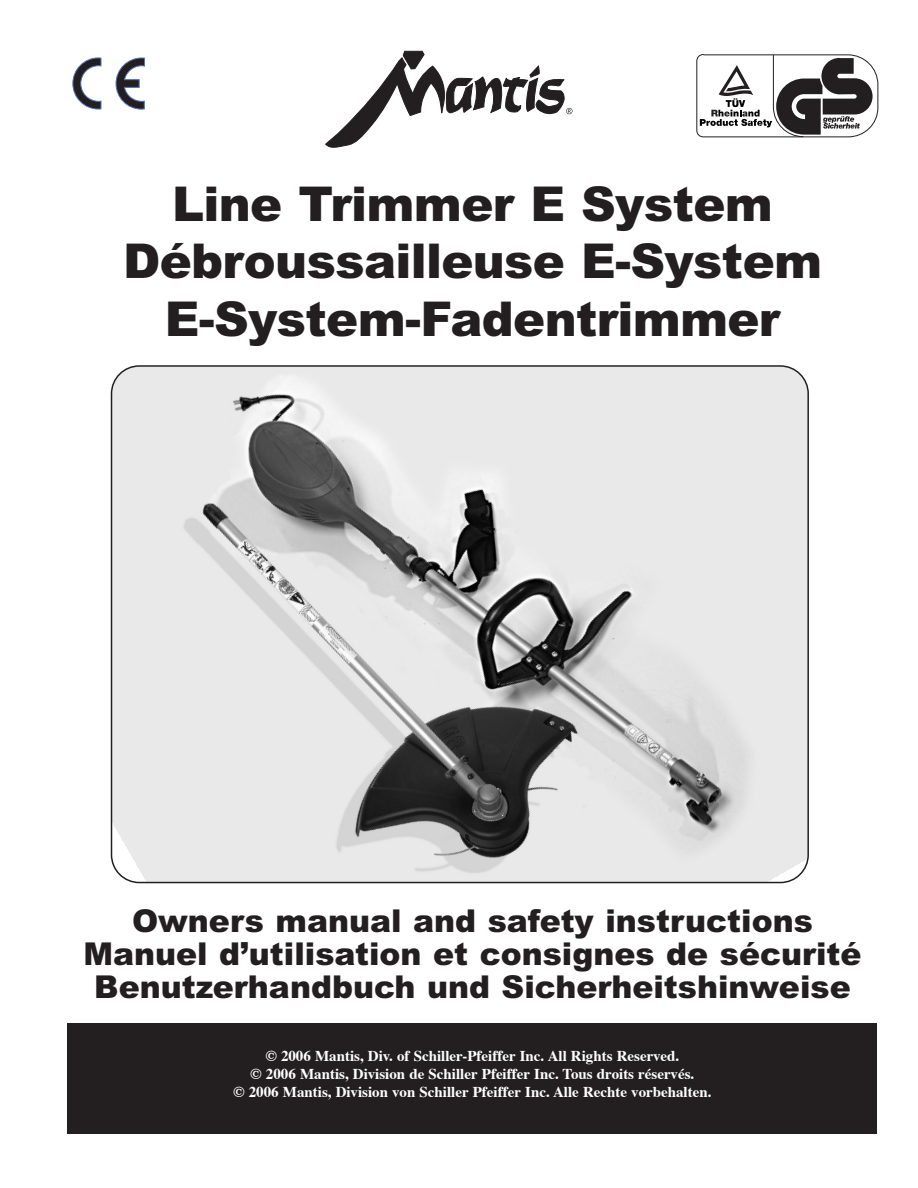
<style>
.page{position:relative;width:918px;height:1188px;background:#fff}
.page>*{position:absolute;margin:0;border:0;box-sizing:border-box;transform-origin:0 0}
.t1{font:900 48px/57.6px "Arial";letter-spacing:-.015em;color:#231f20;text-align:center}
.t2{font:900 31.5px/33px "Arial";color:#231f20;text-align:center}
.t3{font:700 15px/18px "Times";color:#fff;text-align:center}
</style>
<div class="page">
<svg style="left:111px;top:365px;width:698px;height:518px"></svg>
<div style="left:68px;top:1023px;width:810px;height:111px;background:#231f20"></div>
<svg style="left:325px;top:51px;width:247px;height:97px"></svg>
<svg style="left:696px;top:54px;width:182px;height:83px"></svg>
<svg style="left:116px;top:58px;width:29px;height:51px"></svg>
<svg style="left:73px;top:58px;width:28px;height:51px"></svg>
<h1 class="t1" style="left:123px;top:181px;width:701px">Line Trimmer E System<br>Débroussailleuse E-System<br>E-System-Fadentrimmer</h1>
<h2 class="t2" style="left:83px;top:908px;width:780px">Owners manual and safety instructions<br>Manuel d’utilisation et consignes de sécurité<br>Benutzerhandbuch und Sicherheitshinweise</h2>
<p class="t3" style="left:233px;top:1048px;width:480px">© 2006 Mantis, Div. of Schiller-Pfeiffer Inc. All Rights Reserved.<br>© 2006 Mantis, Division de Schiller Pfeiffer Inc. Tous droits réservés.<br>© 2006 Mantis, Division von Schiller Pfeiffer Inc. Alle Rechte vorbehalten.</p>
</div>
